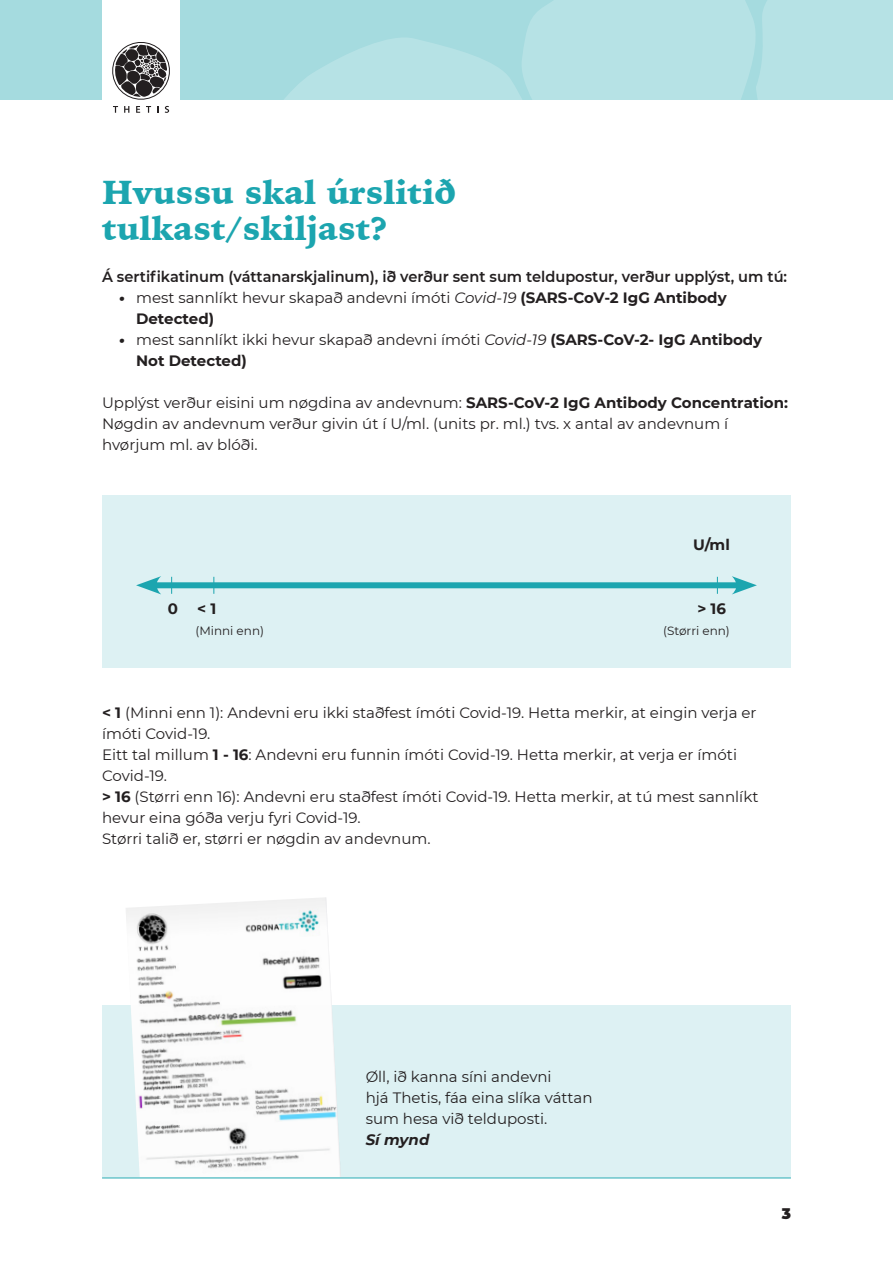
<style>
.page{position:relative;width:893px;height:1263px;background:#fff}
.page>*{position:absolute;margin:0;border:0;box-sizing:border-box;transform-origin:0 0}
.t1{font:900 33px "Iowan Old Style";color:#1ca5af}
.t2{font:15px/21px "Montserrat";color:#231f20}
.t3{font:600 15px "Montserrat";color:#231f20}
.t4{font:700 15px "Montserrat";color:#231f20}
.t5{font:italic 700 15px "Montserrat";color:#231f20}
.t6{font:900 15px "Montserrat";color:#231f20}
.t7{font:12px "Montserrat";color:#231f20}
.s1{font-weight:800;font-style:italic}
.s2{font-style:italic}
.s3{font-weight:700}
</style>
<div class="page">
<div style="left:0;top:0;width:893px;height:99px;background:#a5dbdf"></div>
<svg style="left:253px;top:38px;width:266px;height:62px;fill:#b6e2e5"></svg>
<div style="left:519px;top:0;width:374px;height:100px;background:#b6e2e5"></div>
<div style="left:102px;top:0;width:78px;height:124px;background:#fff"></div>
<svg style="left:112px;top:42px;width:58px;height:71px"></svg>
<div style="left:102px;top:495px;width:689px;height:173px;background:#ddf1f3"></div>
<div style="left:102px;top:1006px;width:689px;height:172px;background:#ddf1f3"></div>
<img style="left:126px;top:897px;width:215px;height:281px">
<div style="left:151px;top:582px;width:591px;height:6px;background:#1ca5af"></div>
<svg style="left:136px;top:576px;width:25px;height:18px"></svg>
<svg style="left:732px;top:576px;width:25px;height:18px"></svg>
<svg style="left:213px;top:577px;width:1px;height:17px"></svg>
<hr style="left:102px;top:1178px;width:689px;height:1px;background:#1ca5af">
<p class="t1" style="left:102px;top:170px;width:356px">Hvussu skal úrslitið</p>
<p class="t1" style="left:102px;top:206px;width:287px">tulkast/skiljast?</p>
<p class="t3" style="left:102px;top:266px;width:687px">Á sertifikatinum (váttanarskjalinum), ið verður sent sum teldupostur, verður upplýst, um tú:</p>
<p class="t2" style="left:136px;top:287px;width:592px;text-indent:-17px"><span class="s1">•</span> mest sannlíkt hevur skapað andevni ímóti <span class="s2">Covid-19</span> <span class="s3">(SARS-CoV-2 IgG Antibody<br>Detected)</span></p>
<p class="t2" style="left:136px;top:329px;width:628px;text-indent:-17px"><span class="s1">•</span> mest sannlíkt ikki hevur skapað andevni ímóti <span class="s2">Covid-19</span> <span class="s3">(SARS-CoV-2- IgG Antibody<br>Not Detected)</span></p>
<p class="t2" style="left:102px;top:392px;width:687px">Upplýst verður eisini um nøgdina av andevnum: <span class="s3">SARS-CoV-2 IgG Antibody Concentration:</span></p>
<p class="t2" style="left:102px;top:413px;width:628px">Nøgdin av andevnum verður givin út í U/ml. (units pr. ml.) tvs. x antal av andevnum í hvørjum ml. av blóði.</p>
<p class="t4" style="left:693px;top:534px;width:38px">U/ml</p>
<p class="t4" style="left:168px;top:598px;width:12px">0</p>
<p class="t4" style="left:197px;top:598px;width:21px">&lt; 1</p>
<p class="t4" style="left:697px;top:598px;width:30px">&gt; 16</p>
<p class="t7" style="left:195px;top:622px;width:70px">(Minni enn)</p>
<p class="t7" style="left:663px;top:622px;width:68px">(Størri enn)</p>
<p class="t2" style="left:102px;top:702px;width:656px"><span class="s3">&lt; 1</span> (Minni enn 1): Andevni eru ikki staðfest ímóti Covid-19. Hetta merkir, at eingin verja er ímóti Covid-19.</p>
<p class="t2" style="left:102px;top:744px;width:636px">Eitt tal millum <span class="s3">1 - 16</span>: Andevni eru funnin ímóti Covid-19. Hetta merkir, at verja er ímóti<br>Covid-19.</p>
<p class="t2" style="left:102px;top:786px;width:658px"><span class="s3">&gt; 16</span> (Størri enn 16): Andevni eru staðfest ímóti Covid-19. Hetta merkir, at tú mest sannlíkt hevur eina góða verju fyri Covid-19.</p>
<p class="t2" style="left:102px;top:828px;width:330px">Størri talið er, størri er nøgdin av andevnum.</p>
<p class="t2" style="left:366px;top:1065px;width:187px">Øll, ið kanna síni andevni</p>
<p class="t2" style="left:366px;top:1086px;width:228px">hjá Thetis, fáa eina slíka váttan sum hesa við telduposti.</p>
<p class="t5" style="left:366px;top:1129px;width:65px">Sí mynd</p>
<p class="t6" style="left:782px;top:1203px;width:11px">3</p>
</div>
